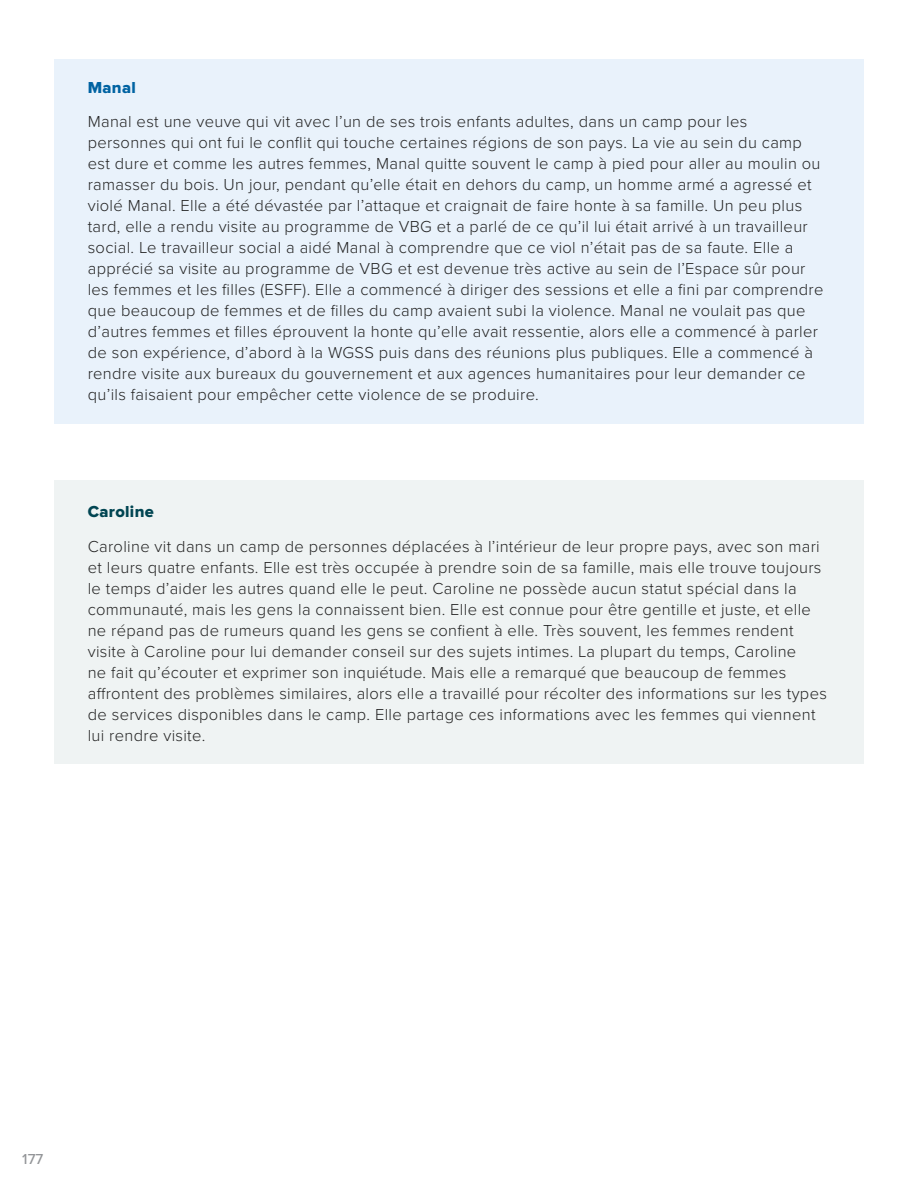
<style>
.page{position:relative;width:918px;height:1188px;background:#fff}
.page>*{position:absolute;margin:0;border:0;box-sizing:border-box;transform-origin:0 0}
.t1{font:300 16.5px/21px "Proxima Nova";letter-spacing:.02em;color:#242424}
.t2{font:16.5px "Proxima Nova Extrabld";letter-spacing:.02em;color:#014552}
.t3{font:16.5px "Proxima Nova Extrabld";letter-spacing:.02em;color:#0063a2}
.t4{font:500 15px "Proxima Nova";color:#939598}
</style>
<div class="page">
<div style="left:54px;top:59px;width:810px;height:57px;background:#e9f2fb"></div>
<div style="left:54px;top:94px;width:810px;height:330px;background:#e9f2fb"></div>
<div style="left:54px;top:480px;width:810px;height:68px;background:#eff3f3"></div>
<div style="left:54px;top:538px;width:810px;height:226px;background:#eff3f3"></div>
<p class="t3" style="left:88px;top:79px;width:50px">Manal</p>
<p class="t1" style="left:88px;top:110px;width:737px">Manal est une veuve qui vit avec l’un de ses trois enfants adultes, dans un camp pour les personnes qui ont fui le conflit qui touche certaines régions de son pays. La vie au sein du camp est dure et comme les autres femmes, Manal quitte souvent le camp à pied pour aller au moulin ou ramasser du bois. Un jour, pendant qu’elle était en dehors du camp, un homme armé a agressé et violé Manal. Elle a été dévastée par l’attaque et craignait de faire honte à sa famille. Un peu plus tard, elle a rendu visite au programme de VBG et a parlé de ce qu’il lui était arrivé à un travailleur social. Le travailleur social a aidé Manal à comprendre que ce viol n’était pas de sa faute. Elle a apprécié sa visite au programme de VBG et est devenue très active au sein de l’Espace sûr pour les femmes et les filles (ESFF). Elle a commencé à diriger des sessions et elle a fini par comprendre que beaucoup de femmes et de filles du camp avaient subi la violence. Manal ne voulait pas que d’autres femmes et filles éprouvent la honte qu’elle avait ressentie, alors elle a commencé à parler de son expérience, d’abord à la WGSS puis dans des réunions plus publiques. Elle a commencé à rendre visite aux bureaux du gouvernement et aux agences humanitaires pour leur demander ce qu’ils faisaient pour empêcher cette violence de se produire.</p>
<p class="t2" style="left:88px;top:504px;width:68px">Caroline</p>
<p class="t1" style="left:88px;top:535px;width:741px">Caroline vit dans un camp de personnes déplacées à l’intérieur de leur propre pays, avec son mari et leurs quatre enfants. Elle est très occupée à prendre soin de sa famille, mais elle trouve toujours le temps d’aider les autres quand elle le peut. Caroline ne possède aucun statut spécial dans la communauté, mais les gens la connaissent bien. Elle est connue pour être gentille et juste, et elle ne répand pas de rumeurs quand les gens se confient à elle. Très souvent, les femmes rendent visite à Caroline pour lui demander conseil sur des sujets intimes. La plupart du temps, Caroline<br>ne fait qu’écouter et exprimer son inquiétude. Mais elle a remarqué que beaucoup de femmes affrontent des problèmes similaires, alors elle a travaillé pour récolter des informations sur les types de services disponibles dans le camp. Elle partage ces informations avec les femmes qui viennent lui rendre visite.</p>
<p class="t4" style="left:22px;top:1148px;width:23px">177</p>
</div>
